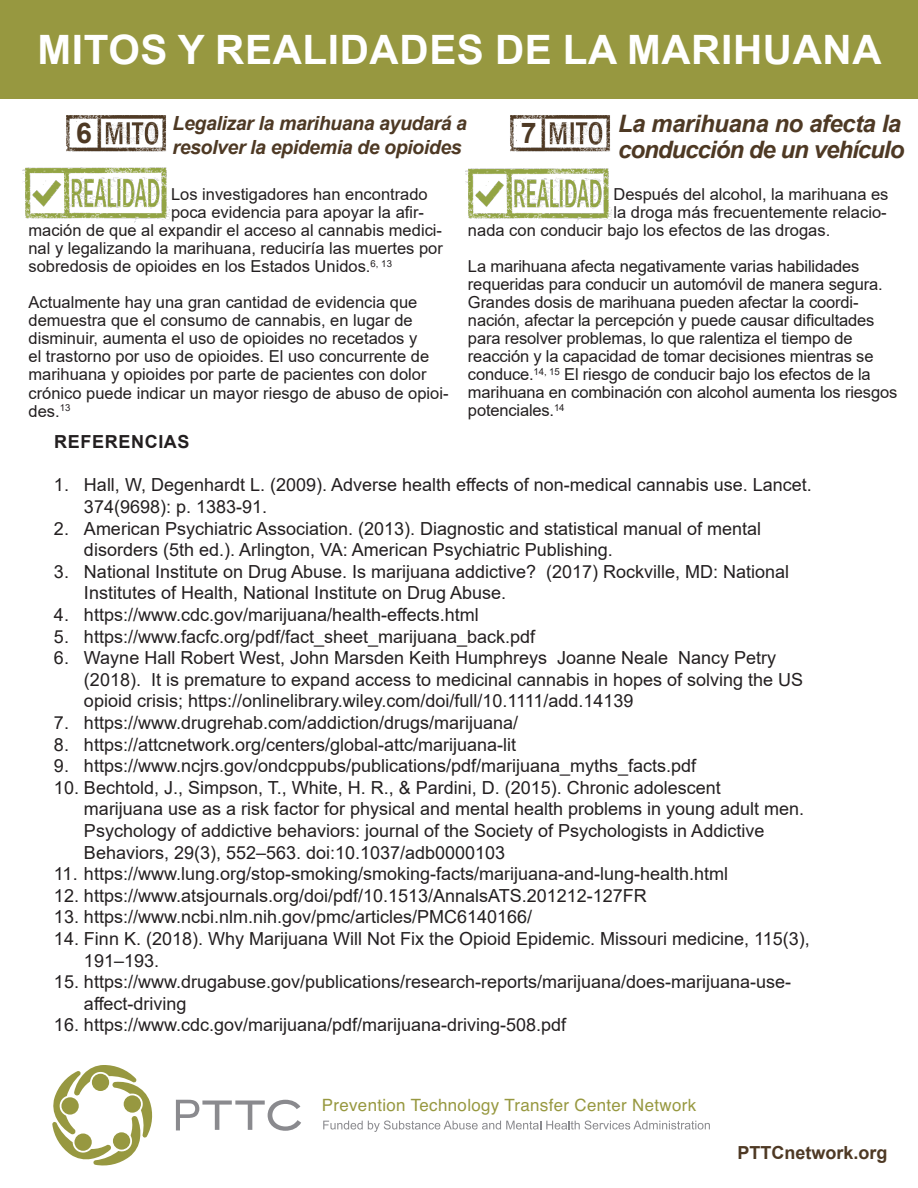
<style>
.page{position:relative;width:918px;height:1188px;background:#fff}
.page>*{position:absolute;margin:0;border:0;box-sizing:border-box;transform-origin:0 0}
.t1{font:700 40.5px "Arial";letter-spacing:.015em;color:#fff}
.t2{font:700 28.5px "Arial";color:#4e3924}
.t3{font:italic 700 24px/25.5px "Arial";letter-spacing:-.04em;color:#4e3924}
.t4{font:italic 700 19.5px/24px "Arial";letter-spacing:-.02em;color:#4e3924}
.t5{font:18px/21.6px "Arial";color:#231f20}
.t6{font:700 18px "Arial";color:#4e3924}
.t7{font:700 18px "Arial";letter-spacing:.035em;color:#231f20}
.t8{font:16.95px "Helvetica";letter-spacing:.02em;color:#979840}
.t9{font:16.5px/18px "Arial";color:#231f20}
</style>
<div class="page">
<svg style="left:323px;top:1121px;width:387px;height:11px"></svg>
<svg style="left:176px;top:1100px;width:125px;height:31px"></svg>
<svg style="left:52px;top:1065px;width:101px;height:101px"></svg>
<div style="left:124px;top:1095px;width:17px;height:18px;background:#979840;border-radius:50%"></div>
<div style="left:0;top:0;width:918px;height:99px;background:#979840"></div>
<img style="left:510px;top:116px;width:100px;height:36px">
<div style="left:517px;top:122px;width:24px;height:24px;background:#fff"></div>
<img style="left:465px;top:168px;width:147px;height:55px">
<img style="left:66px;top:116px;width:100px;height:36px">
<div style="left:72px;top:122px;width:24px;height:24px;background:#fff"></div>
<img style="left:23px;top:167px;width:147px;height:55px">
<h1 class="t1" style="left:38px;top:21px;width:846px">MITOS Y REALIDADES DE LA MARIHUANA</h1>
<h2 class="t3" style="left:618px;top:112px;width:288px">La marihuana no afecta la conducción de un vehículo</h2>
<p class="t9" style="left:613px;top:185px;width:277px">Después del alcohol, la marihuana es</p>
<p class="t9" style="left:613px;top:203px;width:275px">la droga más frecuentemente relacio-</p>
<p class="t9" style="left:468px;top:221px;width:364px">nada con conducir bajo los efectos de las drogas.</p>
<p class="t9" style="left:468px;top:257px;width:431px">La marihuana afecta negativamente varias habilidades requeridas para conducir un automóvil de manera segura.<br>Grandes dosis de marihuana pueden afectar la coordi&shy;nación, afectar la percepción y puede causar dificultades para resolver problemas, lo que ralentiza el tiempo de reacción y la capacidad de tomar decisiones mientras se conduce.<sup>14,</sup> <sup>15</sup> El riesgo de conducir bajo los efectos de la marihuana en combinación con alcohol aumenta los riesgos potenciales.<sup>14</sup></p>
<h2 class="t4" style="left:172px;top:112px;width:296px">Legalizar la marihuana ayudará a resolver la epidemia de opioides</h2>
<h2 class="t2" style="left:76px;top:113px;width:17px">6</h2>
<h2 class="t2" style="left:521px;top:113px;width:17px">7</h2>
<p class="t9" style="left:171px;top:186px;width:258px">Los investigadores han encontrado</p>
<p class="t9" style="left:171px;top:204px;width:255px">poca evidencia para apoyar la afir-</p>
<p class="t9" style="left:28px;top:222px;width:415px">mación de que al expandir el acceso al cannabis medici-</p>
<p class="t9" style="left:28px;top:240px;width:416px">nal y legalizando la marihuana, reduciría las muertes por</p>
<p class="t9" style="left:28px;top:258px;width:365px">sobredosis de opioides en los Estados Unidos.<sup>6,</sup> <sup>13</sup></p>
<p class="t9" style="left:28px;top:294px;width:422px">Actualmente hay una gran cantidad de evidencia que demuestra que el consumo de cannabis, en lugar de disminuir, aumenta el uso de opioides no recetados y<br>el trastorno por uso de opioides. El uso concurrente de marihuana y opioides por parte de pacientes con dolor crónico puede indicar un mayor riesgo de abuso de opioi&shy;des.<sup>13</sup></p>
<h2 class="t7" style="left:54px;top:429px;width:137px">REFERENCIAS</h2>
<p class="t5" style="left:84px;top:474px;width:729px;text-indent:-30px">1. Hall, W, Degenhardt L. (2009). Adverse health effects of non-medical cannabis use. Lancet.<br>374(9698): p. 1383-91.</p>
<p class="t5" style="left:84px;top:517px;width:679px;text-indent:-30px">2. American Psychiatric Association. (2013). Diagnostic and statistical manual of mental disorders (5th ed.). Arlington, VA: American Psychiatric Publishing.</p>
<p class="t5" style="left:84px;top:560px;width:707px;text-indent:-30px">3. National Institute on Drug Abuse. Is marijuana addictive? (2017) Rockville, MD: National<br>Institutes of Health, National Institute on Drug Abuse.</p>
<p class="t5" style="left:54px;top:604px;width:426px">4. https://www.cdc.gov/marijuana/health-effects.html</p>
<p class="t5" style="left:54px;top:625px;width:483px">5. https://www.facfc.org/pdf/fact_sheet_marijuana_back.pdf</p>
<p class="t5" style="left:84px;top:647px;width:721px;text-indent:-30px">6. Wayne Hall Robert West, John Marsden Keith Humphreys Joanne Neale Nancy Petry (2018). It is premature to expand access to medicinal cannabis in hopes of solving the US opioid crisis; https://onlinelibrary.wiley.com/doi/full/10.1111/add.14139</p>
<p class="t5" style="left:54px;top:712px;width:466px">7. https://www.drugrehab.com/addiction/drugs/marijuana/</p>
<p class="t5" style="left:54px;top:733px;width:464px">8. https://attcnetwork.org/centers/global-attc/marijuana-lit</p>
<p class="t5" style="left:54px;top:755px;width:644px">9. https://www.ncjrs.gov/ondcppubs/publications/pdf/marijuana_myths_facts.pdf</p>
<p class="t5" style="left:84px;top:776px;width:722px;text-indent:-30px">10. Bechtold, J., Simpson, T., White, H. R., &amp; Pardini, D. (2015). Chronic adolescent marijuana use as a risk factor for physical and mental health problems in young adult men.<br>Psychology of addictive behaviors: journal of the Society of Psychologists in Addictive Behaviors, 29(3), 552–563. doi:10.1037/adb0000103</p>
<p class="t5" style="left:54px;top:863px;width:676px">11. https://www.lung.org/stop-smoking/smoking-facts/marijuana-and-lung-health.html</p>
<p class="t5" style="left:54px;top:884px;width:594px">12. https://www.atsjournals.org/doi/pdf/10.1513/AnnalsATS.201212-127FR</p>
<p class="t5" style="left:54px;top:906px;width:480px">13. https://www.ncbi.nlm.nih.gov/pmc/articles/PMC6140166/</p>
<p class="t5" style="left:84px;top:928px;width:727px;text-indent:-30px">14. Finn K. (2018). Why Marijuana Will Not Fix the Opioid Epidemic. Missouri medicine, 115(3),<br>191–193.</p>
<p class="t5" style="left:84px;top:971px;width:709px;text-indent:-30px">15. https://www.drugabuse.gov/publications/research-reports/marijuana/does-marijuana-use&shy;affect-driving</p>
<p class="t5" style="left:54px;top:1014px;width:514px">16. https://www.cdc.gov/marijuana/pdf/marijuana-driving-508.pdf</p>
<p class="t8" style="left:322px;top:1092px;width:376px">Prevention Technology Transfer Center Network</p>
<p class="t6" style="left:738px;top:1140px;width:152px">PTTCnetwork.org</p>
</div>
